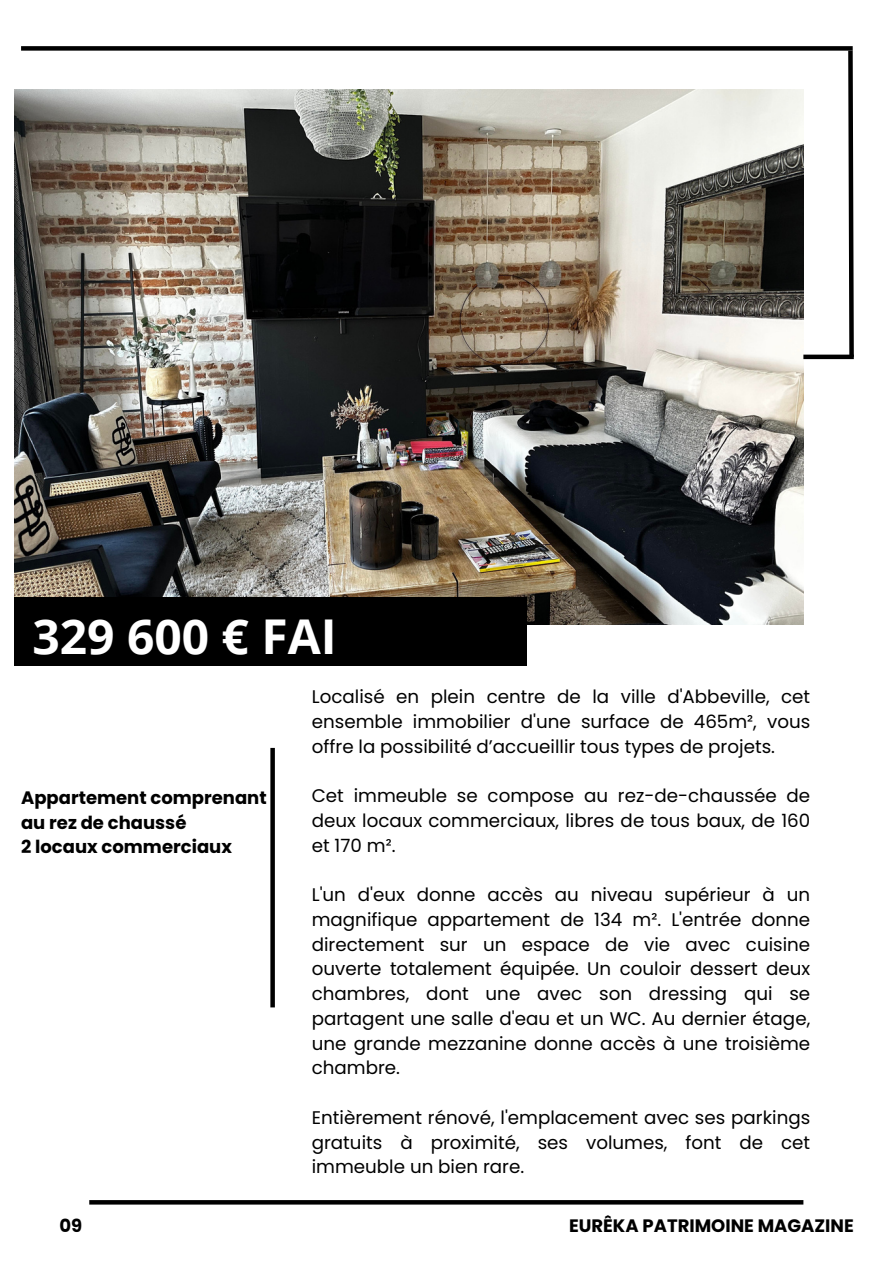
<style>
.page{position:relative;width:893px;height:1264px;background:#fff}
.page>*{position:absolute;margin:0;border:0;box-sizing:border-box;transform-origin:0 0}
.t1{font:700 48px "Open Sans";color:#fff}
.t2{font:18.3px/24.8px "Poppins";color:#000;text-align:justify}
.t3{font:700 18px "Poppins";color:#000}
</style>
<div class="page">
<img style="left:14px;top:89px;width:789px;height:535px">
<div style="left:270px;top:748px;width:5px;height:259px;background:#000"></div>
<div style="left:21px;top:46px;width:831px;height:5px;background:#000"></div>
<svg style="left:845px;top:46px;width:9px;height:314px"></svg>
<div style="left:803px;top:354px;width:50px;height:5px;background:#000"></div>
<div style="left:14px;top:597px;width:512px;height:68px;background:#000"></div>
<svg style="left:89px;top:1200px;width:714px;height:4px;background:#050505"></svg>
<p class="t1" style="left:32px;top:603px;width:306px">329 600 € FAI</p>
<p class="t3" style="left:21px;top:784px;width:247px">Appartement comprenant</p>
<p class="t3" style="left:21px;top:809px;width:167px">au rez de chaussé</p>
<p class="t3" style="left:21px;top:834px;width:212px">2 locaux commerciaux</p>
<p class="t2" style="left:312px;top:684px;width:500px">Localisé en plein centre de la ville d'Abbeville, cet ensemble immobilier d'une surface de 465m², vous offre la possibilité d’accueillir tous types de projets.</p>
<p class="t2" style="left:312px;top:783px;width:500px">Cet immeuble se compose au rez-de-chaussée de deux locaux commerciaux, libres de tous baux, de 160 et 170 m².</p>
<p class="t2" style="left:312px;top:882px;width:500px">L'un d'eux donne accès au niveau supérieur à un magnifique appartement de 134 m². L'entrée donne directement sur un espace de vie avec cuisine ouverte totalement équipée. Un couloir dessert deux chambres, dont une avec son dressing qui se partagent une salle d'eau et un WC. Au dernier étage, une grande mezzanine donne accès à une troisième chambre.</p>
<p class="t2" style="left:312px;top:1105px;width:500px">Entièrement rénové, l'emplacement avec ses parkings gratuits à proximité, ses volumes, font de cet immeuble un bien rare.</p>
<p class="t3" style="left:59px;top:1212px;width:24px">09</p>
<p class="t3" style="left:569px;top:1212px;width:286px">EURÊKA PATRIMOINE MAGAZINE</p>
</div>
